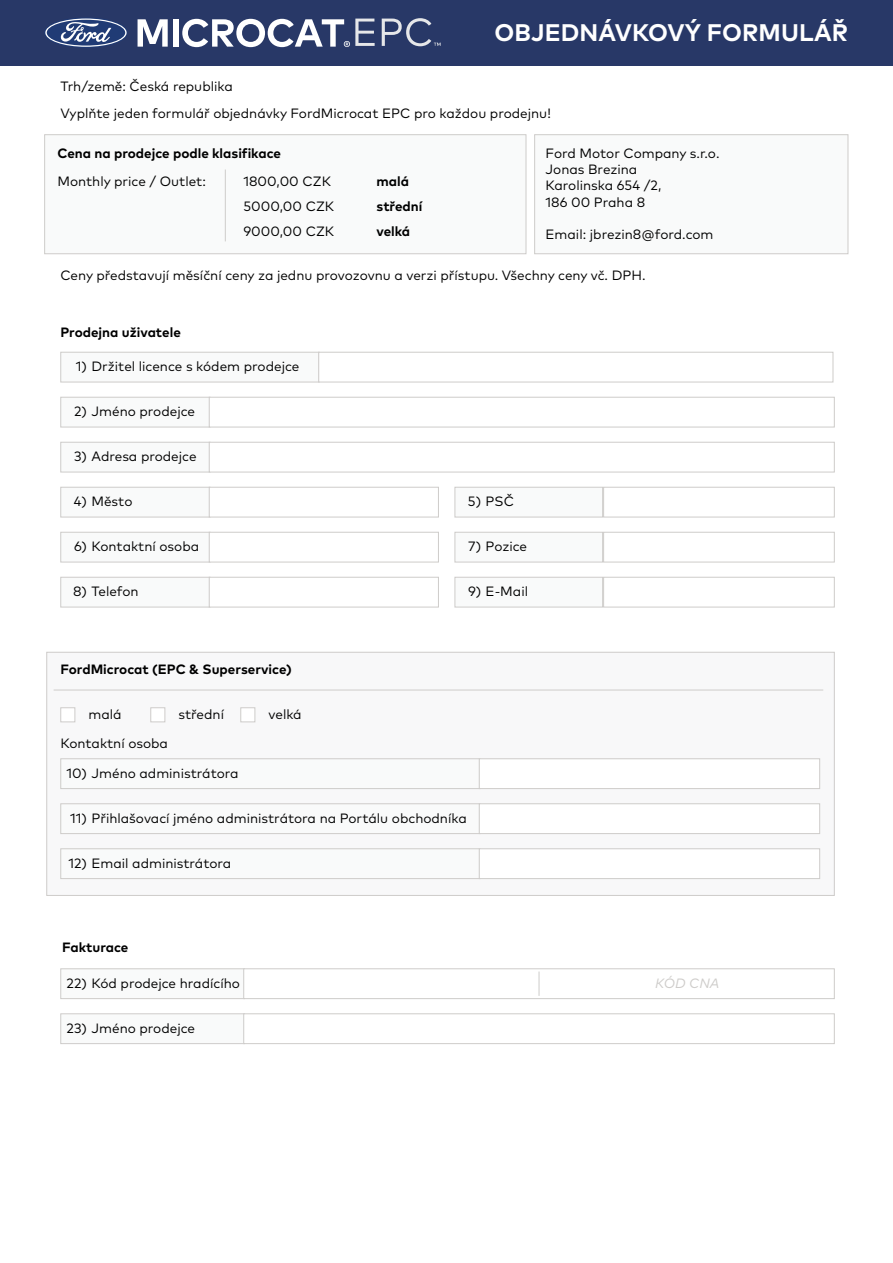
<style>
.page{position:relative;width:893px;height:1263px;background:#fff}
.page>*{position:absolute;margin:0;border:0;box-sizing:border-box;transform-origin:0 0}
.t1{font:700 24px "FF Mark Pro";letter-spacing:.005em;color:#fff}
.t2{font:13.5px "FF Mark Pro";color:#000}
.t3{font:700 13.5px "FF Mark Pro";color:#000}
.t4{font:italic 13.5px "FF Mark Pro";letter-spacing:.005em;color:#ceccca}
</style>
<div class="page">
<div style="left:46px;top:652px;width:789px;height:244px;background:#f8f8f9;border:1px solid #ceccca"></div>
<div style="left:0;top:0;width:893px;height:66px;background:#283867"></div>
<svg style="left:45px;top:18px;width:82px;height:30px"></svg>
<svg style="left:138px;top:19px;width:30px;height:28px"></svg>
<div style="left:173px;top:19px;width:5px;height:28px;background:#fff"></div>
<svg style="left:182px;top:19px;width:193px;height:28px"></svg>
<svg style="left:382px;top:18px;width:59px;height:28px"></svg>
<div style="left:44px;top:134px;width:482px;height:120px;background:#f9fafa;border:1px solid #ceccca"></div>
<div style="left:534px;top:134px;width:314px;height:120px;background:#f9fafa;border:1px solid #ceccca"></div>
<div style="left:60px;top:352px;width:259px;height:30px;background:#f9fafa;border:1px solid #ceccca"></div>
<div style="left:60px;top:532px;width:150px;height:30px;background:#f9fafa;border:1px solid #ceccca"></div>
<div style="left:60px;top:577px;width:150px;height:30px;background:#f9fafa;border:1px solid #ceccca"></div>
<div style="left:60px;top:758px;width:420px;height:31px;background:#f9fafa;border:1px solid #ceccca"></div>
<div style="left:60px;top:803px;width:420px;height:31px;background:#f9fafa;border:1px solid #ceccca"></div>
<div style="left:60px;top:848px;width:420px;height:31px;background:#f9fafa;border:1px solid #ceccca"></div>
<div style="left:60px;top:487px;width:150px;height:30px;background:#f9fafa;border:1px solid #ceccca"></div>
<div style="left:60px;top:397px;width:150px;height:30px;background:#f9fafa;border:1px solid #ceccca"></div>
<div style="left:60px;top:442px;width:150px;height:30px;background:#f9fafa;border:1px solid #ceccca"></div>
<div style="left:60px;top:968px;width:185px;height:31px;background:#f9fafa;border:1px solid #ceccca"></div>
<div style="left:60px;top:1013px;width:185px;height:31px;background:#f9fafa;border:1px solid #ceccca"></div>
<div style="left:318px;top:352px;width:515px;height:30px;background:#fff;border:1px solid #ceccca"></div>
<div style="left:209px;top:532px;width:230px;height:30px;background:#fff;border:1px solid #ceccca"></div>
<div style="left:209px;top:577px;width:230px;height:30px;background:#fff;border:1px solid #ceccca"></div>
<div style="left:479px;top:758px;width:341px;height:31px;background:#fff;border:1px solid #ceccca"></div>
<div style="left:479px;top:803px;width:341px;height:31px;background:#fff;border:1px solid #ceccca"></div>
<div style="left:479px;top:848px;width:341px;height:31px;background:#fff;border:1px solid #ceccca"></div>
<div style="left:209px;top:487px;width:230px;height:30px;background:#fff;border:1px solid #ceccca"></div>
<div style="left:209px;top:397px;width:626px;height:30px;background:#fff;border:1px solid #ceccca"></div>
<div style="left:60px;top:707px;width:15px;height:15px;background:#fff;border:1px solid #ceccca"></div>
<div style="left:150px;top:707px;width:15px;height:15px;background:#fff;border:1px solid #ceccca"></div>
<div style="left:240px;top:707px;width:15px;height:15px;background:#fff;border:1px solid #ceccca"></div>
<div style="left:209px;top:442px;width:626px;height:30px;background:#fff;border:1px solid #ceccca"></div>
<div style="left:243px;top:968px;width:592px;height:31px;background:#fff;border:1px solid #ceccca"></div>
<div style="left:243px;top:1013px;width:592px;height:31px;background:#fff;border:1px solid #ceccca"></div>
<div style="left:455px;top:532px;width:148px;height:30px;background:#f9fafa;border:1px solid #ceccca"></div>
<div style="left:455px;top:577px;width:148px;height:30px;background:#f9fafa;border:1px solid #ceccca"></div>
<div style="left:455px;top:487px;width:148px;height:30px;background:#f9fafa;border:1px solid #ceccca"></div>
<div style="left:603px;top:532px;width:232px;height:30px;background:#fff;border:1px solid #ceccca"></div>
<div style="left:603px;top:577px;width:232px;height:30px;background:#fff;border:1px solid #ceccca"></div>
<div style="left:603px;top:487px;width:232px;height:30px;background:#fff;border:1px solid #ceccca"></div>
<hr style="left:225px;top:170px;width:1px;height:71px;background:#ceccca">
<hr style="left:54px;top:690px;width:769px;height:1px;background:#ceccca">
<svg style="left:539px;top:971px;width:1px;height:25px"></svg>
<p class="t2" style="left:60px;top:76px;width:174px">Trh/země: Česká republika</p>
<p class="t1" style="left:494px;top:15px;width:355px">OBJEDNÁVKOVÝ FORMULÁŘ</p>
<p class="t2" style="left:60px;top:103px;width:492px">Vyplňte jeden formulář objednávky FordMicrocat EPC pro každou prodejnu!</p>
<p class="t3" style="left:57px;top:143px;width:225px">Cena na prodejce podle klasifikace</p>
<p class="t2" style="left:57px;top:171px;width:150px">Monthly price / Outlet:</p>
<p class="t2" style="left:243px;top:171px;width:89px">1800,00 CZK</p>
<p class="t2" style="left:243px;top:196px;width:92px">5000,00 CZK</p>
<p class="t2" style="left:243px;top:221px;width:92px">9000,00 CZK</p>
<p class="t3" style="left:377px;top:171px;width:34px">malá</p>
<p class="t3" style="left:377px;top:196px;width:47px">střední</p>
<p class="t3" style="left:377px;top:221px;width:35px">velká</p>
<p class="t2" style="left:545px;top:143px;width:175px">Ford Motor Company s.r.o.</p>
<p class="t2" style="left:545px;top:159px;width:93px">Jonas Brezina</p>
<p class="t2" style="left:545px;top:175px;width:118px">Karolinska 654 /2,</p>
<p class="t2" style="left:545px;top:192px;width:101px">186 00 Praha 8</p>
<p class="t2" style="left:545px;top:224px;width:169px">Email: jbrezin8@ford.com</p>
<p class="t2" style="left:60px;top:265px;width:587px">Ceny představují měsíční ceny za jednu provozovnu a verzi přístupu. Všechny ceny vč. DPH.</p>
<p class="t3" style="left:60px;top:322px;width:122px">Prodejna uživatele</p>
<p class="t2" style="left:76px;top:356px;width:225px">1) Držitel licence s kódem prodejce</p>
<p class="t2" style="left:74px;top:401px;width:123px">2) Jméno prodejce</p>
<p class="t2" style="left:74px;top:446px;width:124px">3) Adresa prodejce</p>
<p class="t2" style="left:74px;top:491px;width:60px">4) Město</p>
<p class="t2" style="left:74px;top:536px;width:127px">6) Kontaktní osoba</p>
<p class="t2" style="left:73px;top:581px;width:67px">8) Telefon</p>
<p class="t3" style="left:60px;top:659px;width:233px">FordMicrocat (EPC &amp; Superservice)</p>
<p class="t2" style="left:88px;top:704px;width:35px">malá</p>
<p class="t2" style="left:178px;top:704px;width:47px">střední</p>
<p class="t2" style="left:268px;top:704px;width:35px">velká</p>
<p class="t2" style="left:60px;top:733px;width:109px">Kontaktní osoba</p>
<p class="t2" style="left:468px;top:491px;width:48px">5) PSČ</p>
<p class="t2" style="left:468px;top:536px;width:60px">7) Pozice</p>
<p class="t2" style="left:468px;top:581px;width:61px">9) E-Mail</p>
<p class="t2" style="left:67px;top:763px;width:174px">10) Jméno administrátora</p>
<p class="t2" style="left:70px;top:808px;width:398px">11) Přihlašovací jméno administrátora na Portálu obchodníka</p>
<p class="t2" style="left:68px;top:853px;width:164px">12) Email administrátora</p>
<p class="t3" style="left:62px;top:937px;width:68px">Fakturace</p>
<p class="t2" style="left:67px;top:973px;width:175px">22) Kód prodejce hradícího</p>
<p class="t2" style="left:67px;top:1018px;width:130px">23) Jméno prodejce</p>
<p class="t4" style="left:655px;top:973px;width:66px">KÓD CNA</p>
</div>
